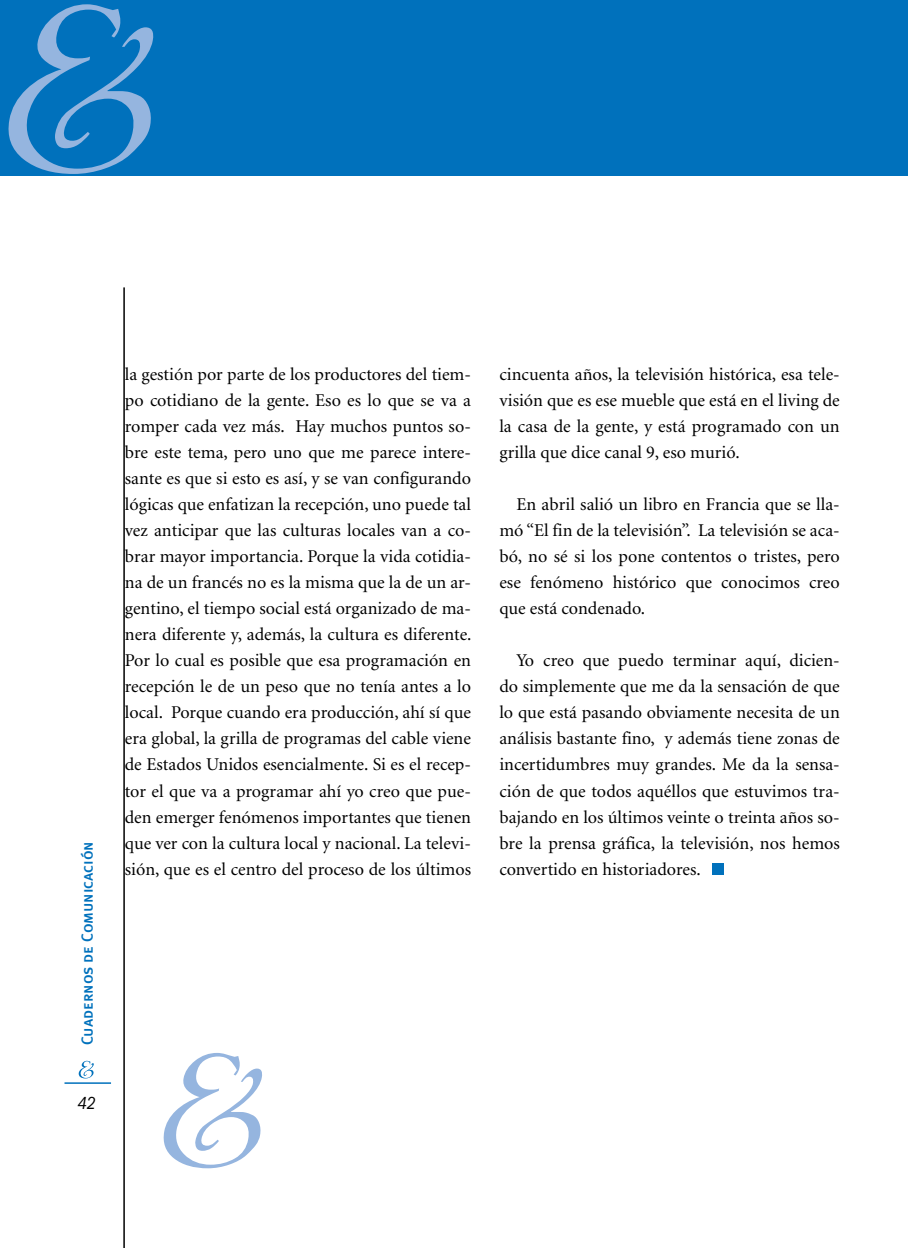
<style>
.page{position:relative;width:908px;height:1248px;background:#fff}
.page>*{position:absolute;margin:0;border:0;box-sizing:border-box;transform-origin:0 0}
.t1{font:18px/26px "Minion";color:#000;text-align:justify}
.t2{font:italic condensed 18px "Franklin Gothic";color:#000}
.t3{font:16px "Meta Plus Medium Caps";color:#0071bc}
</style>
<div class="page">
<hr style="left:123px;top:287px;width:2px;height:960px;background:#000">
<svg style="left:78px;top:1060px;width:16px;height:18px"></svg>
<hr style="left:64px;top:1082px;width:47px;height:1px;background:#0071bc">
<div style="left:0;top:0;width:907px;height:176px;background:#0071bc"></div>
<div style="left:712px;top:863px;width:11px;height:11px;background:#0071bc"></div>
<svg style="left:163px;top:1053px;width:99px;height:115px"></svg>
<svg style="left:8px;top:4px;width:146px;height:170px"></svg>
<p class="t3" style="left:78px;top:1045px;width:205px;rotate:-90deg">Cuadernos de Comunicación</p>
<p class="t2" style="left:77px;top:1092px;width:20px">42</p>
<p class="t1" style="left:125px;top:362px;width:348px">la gestión por parte de los productores del tiem&shy;po cotidiano de la gente. Eso es lo que se va a romper cada vez más. Hay muchos puntos so&shy;bre este tema, pero uno que me parece intere&shy;sante es que si esto es así, y se van configurando lógicas que enfatizan la recepción, uno puede tal vez anticipar que las culturas locales van a co&shy;brar mayor importancia. Porque la vida cotidia&shy;na de un francés no es la misma que la de un ar&shy;gentino, el tiempo social está organizado de ma&shy;nera diferente y, además, la cultura es diferente.<br>Por lo cual es posible que esa programación en recepción le de un peso que no tenía antes a lo local. Porque cuando era producción, ahí sí que era global, la grilla de programas del cable viene de Estados Unidos esencialmente. Si es el recep&shy;tor el que va a programar ahí yo creo que pue&shy;den emerger fenómenos importantes que tienen que ver con la cultura local y nacional. La televi&shy;sión, que es el centro del proceso de los últimos</p>
<p class="t1" style="left:499px;top:362px;width:342px">cincuenta años, la televisión histórica, esa tele&shy;visión que es ese mueble que está en el living de la casa de la gente, y está programado con un grilla que dice canal 9, eso murió.</p>
<p class="t1" style="left:499px;top:492px;width:342px;text-indent:17px">En abril salió un libro en Francia que se lla&shy;mó “El fin de la televisión”. La televisión se aca&shy;bó, no sé si los pone contentos o tristes, pero ese fenómeno histórico que conocimos creo que está condenado.</p>
<p class="t1" style="left:499px;top:648px;width:342px;text-indent:17px">Yo creo que puedo terminar aquí, dicien&shy;do simplemente que me da la sensación de que lo que está pasando obviamente necesita de un análisis bastante fino, y además tiene zonas de incertidumbres muy grandes. Me da la sensa&shy;ción de que todos aquéllos que estuvimos tra&shy;bajando en los últimos veinte o treinta años so&shy;bre la prensa gráfica, la televisión, nos hemos convertido en historiadores.</p>
</div>
